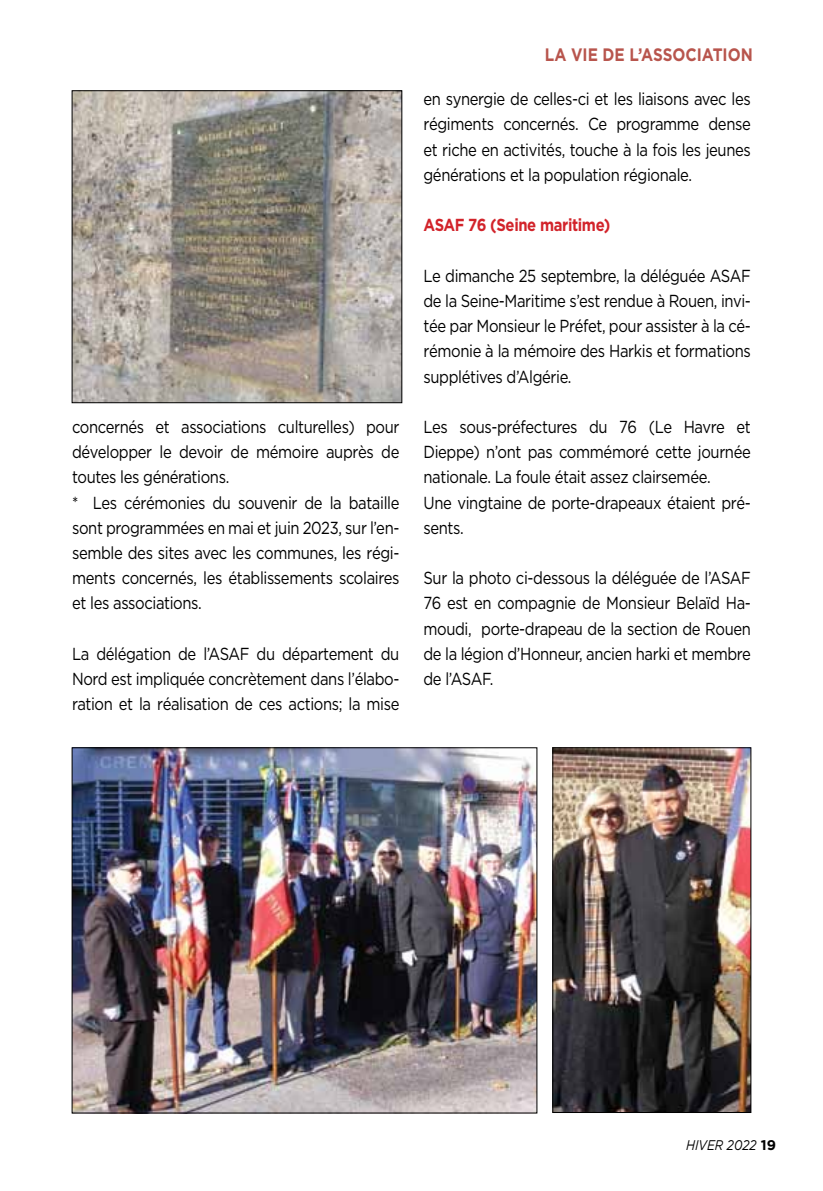
<style>
.page{position:relative;width:823px;height:1191px;background:#fff}
.page>*{position:absolute;margin:0;border:0;box-sizing:border-box;transform-origin:0 0}
.t1{font:700 18px "Gotham";color:#b8554d;scale:.85 1}
.t2{font:17.4px/25.2px "Gotham";letter-spacing:-.025em;color:#000;text-align:justify;scale:.85 1}
.t3{font:700 17.4px "Gotham";letter-spacing:-.025em;color:#d2232a;scale:.85 1}
.t4{font:italic 14px "Gotham";color:#000;scale:.85 1}
.s1{font-weight:700;font-style:normal}
</style>
<div class="page">
<img style="left:74px;top:92px;width:326px;height:309px">
<div style="left:72px;top:90px;width:330px;height:313px;border:1px solid #000"></div>
<img style="left:74px;top:749px;width:461px;height:362px">
<img style="left:554px;top:749px;width:195px;height:362px">
<div style="left:552px;top:747px;width:199px;height:366px;border:1px solid #000"></div>
<p class="t2" style="left:72px;top:414px;width:386px;text-align:left">concernés et associations culturelles) pour développer le devoir de mémoire auprès de toutes les générations.<br>* Les cérémonies du souvenir de la bataille sont programmées en mai et juin 2023, sur l’en&shy;semble des sites avec les communes, les régi&shy;ments concernés, les établissements scolaires et les associations.</p>
<p class="t2" style="left:72px;top:641px;width:386px">La délégation de l’ASAF du département du Nord est impliquée concrètement dans l’élabo&shy;ration et la réalisation de ces actions; la mise</p>
<p class="t1" style="left:544px;top:45px;width:246px">LA VIE DE L’ASSOCIATION</p>
<p class="t2" style="left:423px;top:86px;width:386px">en synergie de celles-ci et les liaisons avec les régiments concernés. Ce programme dense et riche en activités, touche à la fois les jeunes générations et la population régionale.</p>
<p class="t3" style="left:423px;top:215px;width:221px">ASAF 76 (Seine maritime)</p>
<p class="t2" style="left:423px;top:263px;width:386px">Le dimanche 25 septembre, la déléguée ASAF de la Seine-Maritime s’est rendue à Rouen, invi&shy;tée par Monsieur le Préfet, pour assister à la cé&shy;rémonie à la mémoire des Harkis et formations supplétives d’Algérie.</p>
<p class="t2" style="left:423px;top:414px;width:386px;text-align:left">Les sous-préfectures du 76 (Le Havre et Dieppe) n’ont pas commémoré cette journée nationale. La foule était assez clairsemée.<br>Une vingtaine de porte-drapeaux étaient pré&shy;sents.</p>
<p class="t2" style="left:423px;top:565px;width:386px">Sur la photo ci-dessous la déléguée de l’ASAF 76 est en compagnie de Monsieur Belaïd Ha&shy;moudi, porte-drapeau de la section de Rouen de la légion d’Honneur, ancien harki et membre de l’ASAF.</p>
<p class="t4" style="left:685px;top:1137px;width:107px">HIVER 2022 <span class="s1">19</span></p>
</div>
